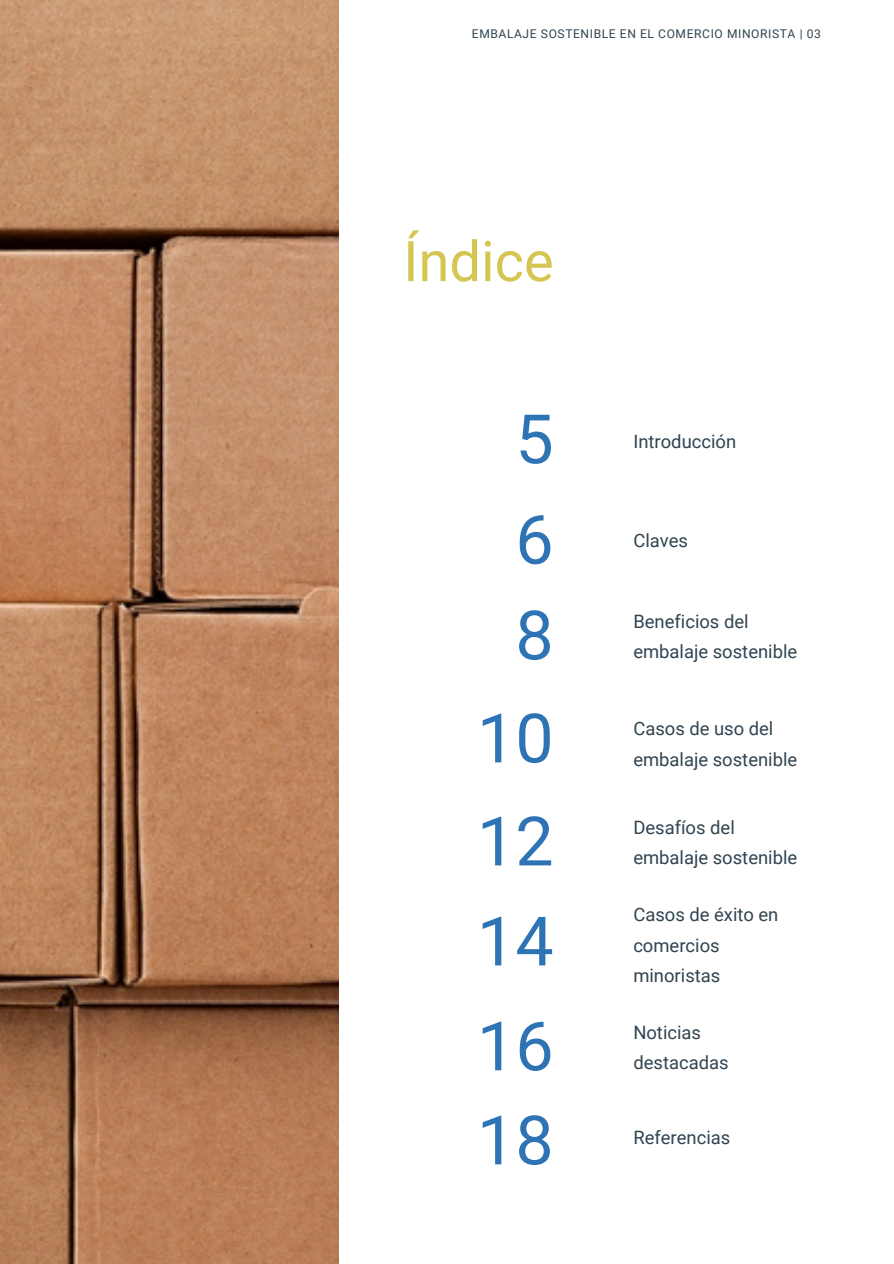
<style>
.page{position:relative;width:894px;height:1264px;background:#fff}
.page>*{position:absolute;margin:0;border:0;box-sizing:border-box;transform-origin:0 0}
.t1{font:68.1px "Roboto";color:#2e74b5}
.t2{font:55.95px "Roboto";color:#d5c651}
.t3{font:18.45px/30.3px "Roboto";color:#314450}
.t4{font:12px "Roboto";letter-spacing:.05em;color:#314450}
</style>
<div class="page">
<img style="left:0;top:0;width:339px;height:1263px">
<h2 class="t4" style="left:472px;top:27px;width:350px">EMBALAJE SOSTENIBLE EN EL COMERCIO MINORISTA | 03</h2>
<p class="t2" style="left:403px;top:229px;width:152px">Índice</p>
<p class="t1" style="left:515px;top:400px;width:40px">5</p>
<p class="t1" style="left:515px;top:500px;width:40px">6</p>
<p class="t1" style="left:515px;top:596px;width:40px">8</p>
<h2 class="t1" style="left:477px;top:699px;width:78px">10</h2>
<h2 class="t1" style="left:477px;top:802px;width:78px">12</h2>
<h2 class="t1" style="left:477px;top:902px;width:78px">14</h2>
<p class="t3" style="left:633px;top:426px;width:104px">Introducción</p>
<h1 class="t3" style="left:633px;top:526px;width:56px">Claves</h1>
<p class="t3" style="left:633px;top:606px;width:165px">Beneficios del embalaje sostenible</p>
<p class="t3" style="left:633px;top:714px;width:165px">Casos de uso del embalaje sostenible</p>
<p class="t3" style="left:633px;top:812px;width:165px">Desafíos del embalaje sostenible</p>
<p class="t3" style="left:633px;top:899px;width:147px">Casos de éxito en comercios minoristas</p>
<h2 class="t1" style="left:477px;top:1007px;width:78px">16</h2>
<h2 class="t3" style="left:633px;top:1017px;width:97px">Noticias destacadas</h2>
<h2 class="t1" style="left:477px;top:1101px;width:78px">18</h2>
<h2 class="t3" style="left:633px;top:1122px;width:98px">Referencias</h2>
</div>
